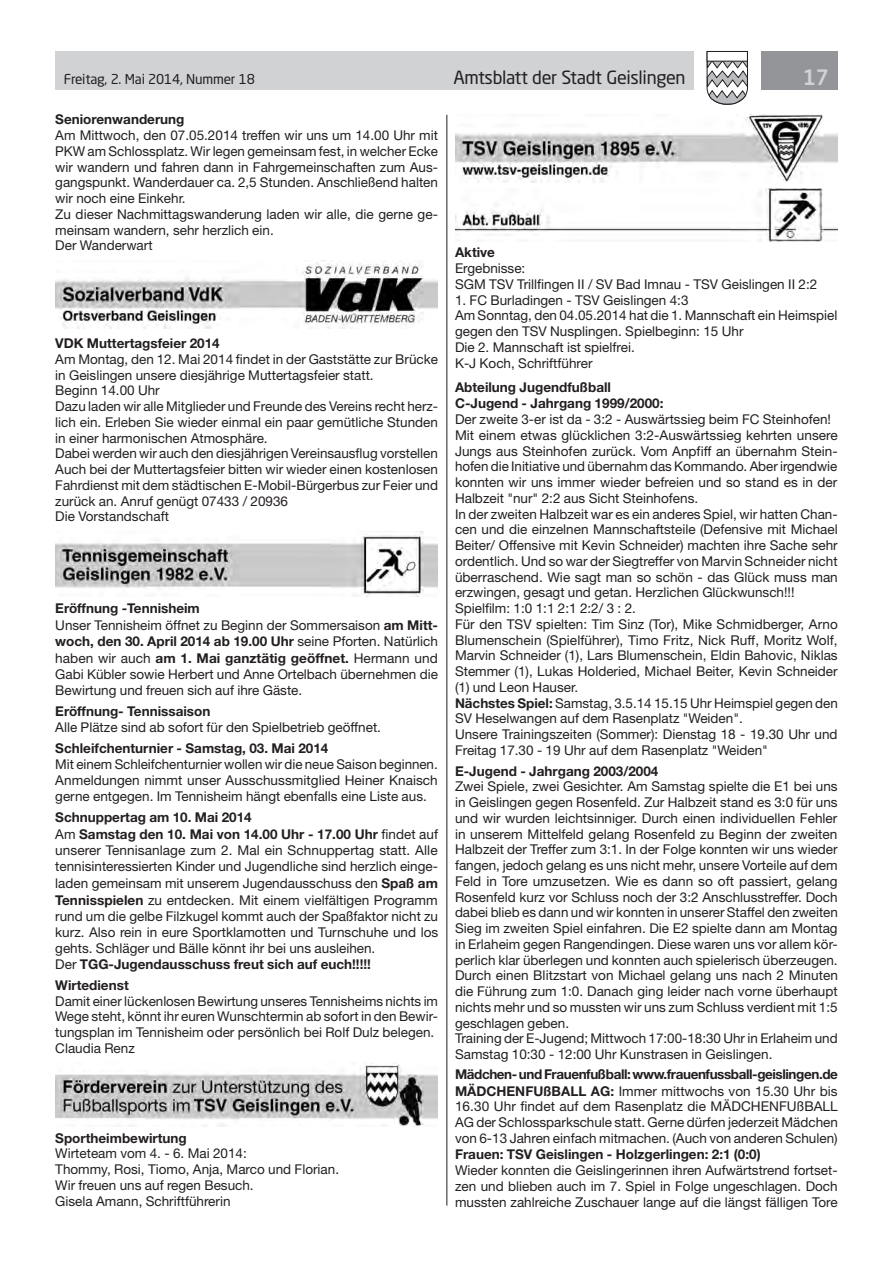
<style>
.page{position:relative;width:893px;height:1263px;background:#fff}
.page>*{position:absolute;margin:0;border:0;box-sizing:border-box;transform-origin:0 0}
.t1{font:500 21px "Neo Sans Std";color:#d1d2d4}
.t2{font:18px "Neo Sans Std";letter-spacing:-.02em;color:#231f20}
.t3{font:13.5px/15.8px "Helvetica Neue LT Std";color:#231f20}
.t4{font:700 13.5px/16.5px "Helvetica Neue LT Std";color:#231f20}
.t5{font:13.5px "Neo Sans Std";letter-spacing:-.015em;color:#231f20}
.s1{font-weight:700}
</style>
<div class="page">
<div style="left:55px;top:51px;width:639px;height:38px;background:#d1d2d4"></div>
<div style="left:761px;top:51px;width:77px;height:38px;background:#939598"></div>
<svg style="left:706px;top:51px;width:42px;height:54px"></svg>
<div style="left:707px;top:51px;width:41px;height:10px;background:#fff;border:1px solid #231f20"></div>
<hr style="left:446px;top:115px;width:1px;height:1090px;background:#231f20">
<img style="left:55px;top:260px;width:383px;height:68px">
<img style="left:55px;top:531px;width:383px;height:66px">
<img style="left:55px;top:1062px;width:383px;height:65px">
<img style="left:455px;top:115px;width:383px;height:68px">
<img style="left:455px;top:188px;width:383px;height:54px">
<p class="t5" style="left:64px;top:71px;width:193px">Freitag, 2. Mai 2014, Nummer 18</p>
<h2 class="t2" style="left:453px;top:66px;width:234px">Amtsblatt der Stadt Geislingen</h2>
<h1 class="t1" style="left:803px;top:64px;width:28px">17</h1>
<p class="t4" style="left:55px;top:111px;width:131px">Seniorenwanderung</p>
<p class="t3" style="left:55px;top:127px;width:384px">Am Mittwoch, den 07.05.2014 treffen wir uns um 14.00 Uhr mit PKW am Schlossplatz. Wir legen gemeinsam fest, in welcher Ecke wir wandern und fahren dann in Fahrgemeinschaften zum Aus&shy;gangspunkt. Wanderdauer ca. 2,5 Stunden. Anschließend halten wir noch eine Einkehr.<br>Zu dieser Nachmittagswanderung laden wir alle, die gerne ge&shy;meinsam wandern, sehr herzlich ein.<br>Der Wanderwart</p>
<p class="t4" style="left:455px;top:244px;width:42px">Aktive</p>
<p class="t3" style="left:455px;top:260px;width:364px">Ergebnisse:<br>SGM TSV Trillfingen II / SV Bad Imnau - TSV Geislingen II 2:2</p>
<p class="t3" style="left:455px;top:292px;width:384px">1. FC Burladingen - TSV Geislingen 4:3<br>Am Sonntag, den 04.05.2014 hat die 1. Mannschaft ein Heimspiel gegen den TSV Nusplingen. Spielbeginn: 15 Uhr<br>Die 2. Mannschaft ist spielfrei.<br>K-J Koch, Schriftführer</p>
<p class="t4" style="left:455px;top:378px;width:210px">Abteilung Jugendfußball<br>C-Jugend - Jahrgang 1999/2000:</p>
<p class="t3" style="left:455px;top:411px;width:384px">Der zweite 3-er ist da - 3:2 - Auswärtssieg beim FC Steinhofen!<br>Mit einem etwas glücklichen 3:2-Auswärtssieg kehrten unsere Jungs aus Steinhofen zurück. Vom Anpfiff an übernahm Stein&shy;hofen die Initiative und übernahm das Kommando. Aber irgendwie konnten wir uns immer wieder befreien und so stand es in der Halbzeit "nur" 2:2 aus Sicht Steinhofens.<br>In der zweiten Halbzeit war es ein anderes Spiel, wir hatten Chan&shy;cen und die einzelnen Mannschaftsteile (Defensive mit Michael Beiter/ Offensive mit Kevin Schneider) machten ihre Sache sehr ordentlich. Und so war der Siegtreffer von Marvin Schneider nicht überraschend. Wie sagt man so schön - das Glück muss man erzwingen, gesagt und getan. Herzlichen Glückwunsch!!!<br>Spielfilm: 1:0 1:1 2:1 2:2/ 3 : 2.<br>Für den TSV spielten: Tim Sinz (Tor), Mike Schmidberger, Arno Blumenschein (Spielführer), Timo Fritz, Nick Ruff, Moritz Wolf, Marvin Schneider (1), Lars Blumenschein, Eldin Bahovic, Niklas Stemmer (1), Lukas Holderied, Michael Beiter, Kevin Schneider (1) und Leon Hauser.<br><span class="s1">Nächstes Spiel:</span> Samstag, 3.5.14 15.15 Uhr Heimspiel gegen den SV Heselwangen auf dem Rasenplatz "Weiden".<br>Unsere Trainingszeiten (Sommer): Dienstag 18 - 19.30 Uhr und Freitag 17.30 - 19 Uhr auf dem Rasenplatz "Weiden"</p>
<p class="t4" style="left:455px;top:762px;width:205px">E-Jugend - Jahrgang 2003/2004</p>
<p class="t3" style="left:455px;top:778px;width:384px">Zwei Spiele, zwei Gesichter. Am Samstag spielte die E1 bei uns in Geislingen gegen Rosenfeld. Zur Halbzeit stand es 3:0 für uns und wir wurden leichtsinniger. Durch einen individuellen Fehler in unserem Mittelfeld gelang Rosenfeld zu Beginn der zweiten Halbzeit der Treffer zum 3:1. In der Folge konnten wir uns wieder fangen, jedoch gelang es uns nicht mehr, unsere Vorteile auf dem Feld in Tore umzusetzen. Wie es dann so oft passiert, gelang Rosenfeld kurz vor Schluss noch der 3:2 Anschlusstreffer. Doch dabei blieb es dann und wir konnten in unserer Staffel den zweiten Sieg im zweiten Spiel einfahren. Die E2 spielte dann am Montag in Erlaheim gegen Rangendingen. Diese waren uns vor allem kör&shy;perlich klar überlegen und konnten auch spielerisch überzeugen.<br>Durch einen Blitzstart von Michael gelang uns nach 2 Minuten die Führung zum 1:0. Danach ging leider nach vorne überhaupt nichts mehr und so mussten wir uns zum Schluss verdient mit 1:5 geschlagen geben.<br>Training der E-Jugend; Mittwoch 17:00-18:30 Uhr in Erlaheim und Samstag 10:30 - 12:00 Uhr Kunstrasen in Geislingen.</p>
<p class="t3" style="left:455px;top:1066px;width:384px;text-align:justify"><span class="s1">Mädchen- und Frauenfußball: www.frauenfussball-geislingen.de MÄDCHENFUßBALL AG:</span> Immer mittwochs von 15.30 Uhr bis 16.30 Uhr findet auf dem Rasenplatz die MÄDCHENFUßBALL AG der Schlossparkschule statt. Gerne dürfen jederzeit Mädchen von 6-13 Jahren einfach mitmachen. (Auch von anderen Schulen)</p>
<p class="t4" style="left:455px;top:1146px;width:307px">Frauen: TSV Geislingen - Holzgerlingen: 2:1 (0:0)</p>
<p class="t3" style="left:455px;top:1162px;width:384px;text-align:justify">Wieder konnten die Geislingerinnen ihren Aufwärtstrend fortset&shy;zen und blieben auch im 7. Spiel in Folge ungeschlagen. Doch mussten zahlreiche Zuschauer lange auf die längst fälligen Tore</p>
<p class="t4" style="left:55px;top:335px;width:166px">VDK Muttertagsfeier 2014</p>
<p class="t3" style="left:55px;top:351px;width:384px">Am Montag, den 12. Mai 2014 findet in der Gaststätte zur Brücke in Geislingen unsere diesjährige Muttertagsfeier statt.<br>Beginn 14.00 Uhr<br>Dazu laden wir alle Mitglieder und Freunde des Vereins recht herz&shy;lich ein. Erleben Sie wieder einmal ein paar gemütliche Stunden in einer harmonischen Atmosphäre.<br>Dabei werden wir auch den diesjährigen Vereinsausflug vorstellen Auch bei der Muttertagsfeier bitten wir wieder einen kostenlosen Fahrdienst mit dem städtischen E-Mobil-Bürgerbus zur Feier und zurück an. Anruf genügt 07433 / 20936<br>Die Vorstandschaft</p>
<p class="t3" style="left:55px;top:600px;width:384px;line-height:16.2px"><span class="s1">Eröffnung -Tennisheim<br></span>Unser Tennisheim öffnet zu Beginn der Sommersaison <span class="s1">am Mitt&shy;woch, den 30. April 2014 ab 19.00 Uhr</span> seine Pforten. Natürlich haben wir auch <span class="s1">am 1. Mai ganztätig geöffnet.</span> Hermann und Gabi Kübler sowie Herbert und Anne Ortelbach übernehmen die Bewirtung und freuen sich auf ihre Gäste.</p>
<p class="t4" style="left:55px;top:702px;width:157px">Eröffnung- Tennissaison</p>
<p class="t3" style="left:55px;top:719px;width:327px">Alle Plätze sind ab sofort für den Spielbetrieb geöffnet.</p>
<p class="t4" style="left:55px;top:739px;width:275px">Schleifchenturnier - Samstag, 03. Mai 2014</p>
<p class="t3" style="left:55px;top:756px;width:384px;text-align:justify">Mit einem Schleifchenturnier wollen wir die neue Saison beginnen.<br>Anmeldungen nimmt unser Ausschussmitglied Heiner Knaisch gerne entgegen. Im Tennisheim hängt ebenfalls eine Liste aus.</p>
<p class="t3" style="left:55px;top:809px;width:384px;line-height:16.4px"><span class="s1">Schnuppertag am 10. Mai 2014<br></span>Am <span class="s1">Samstag den 10. Mai von 14.00 Uhr - 17.00 Uhr</span> findet auf unserer Tennisanlage zum 2. Mal ein Schnuppertag statt. Alle tennisinteressierten Kinder und Jugendliche sind herzlich einge&shy;laden gemeinsam mit unserem Jugendausschuss den <span class="s1">Spaß am Tennisspielen</span> zu entdecken. Mit einem vielfältigen Programm rund um die gelbe Filzkugel kommt auch der Spaßfaktor nicht zu kurz. Also rein in eure Sportklamotten und Turnschuhe und los gehts. Schläger und Bälle könnt ihr bei uns ausleihen.<br>Der <span class="s1">TGG-Jugendausschuss freut sich auf euch!!!!!</span></p>
<p class="t4" style="left:55px;top:976px;width:75px">Wirtedienst</p>
<p class="t3" style="left:55px;top:993px;width:384px">Damit einer lückenlosen Bewirtung unseres Tennisheims nichts im Wege steht, könnt ihr euren Wunschtermin ab sofort in den Bewir&shy;tungsplan im Tennisheim oder persönlich bei Rolf Dulz belegen.<br>Claudia Renz</p>
<p class="t4" style="left:55px;top:1129px;width:133px">Sportheimbewirtung</p>
<p class="t3" style="left:55px;top:1145px;width:285px">Wirteteam vom 4. - 6. Mai 2014:<br>Thommy, Rosi, Tiomo, Anja, Marco und Florian.<br>Wir freuen uns auf regen Besuch.<br>Gisela Amann, Schriftführerin</p>
</div>
